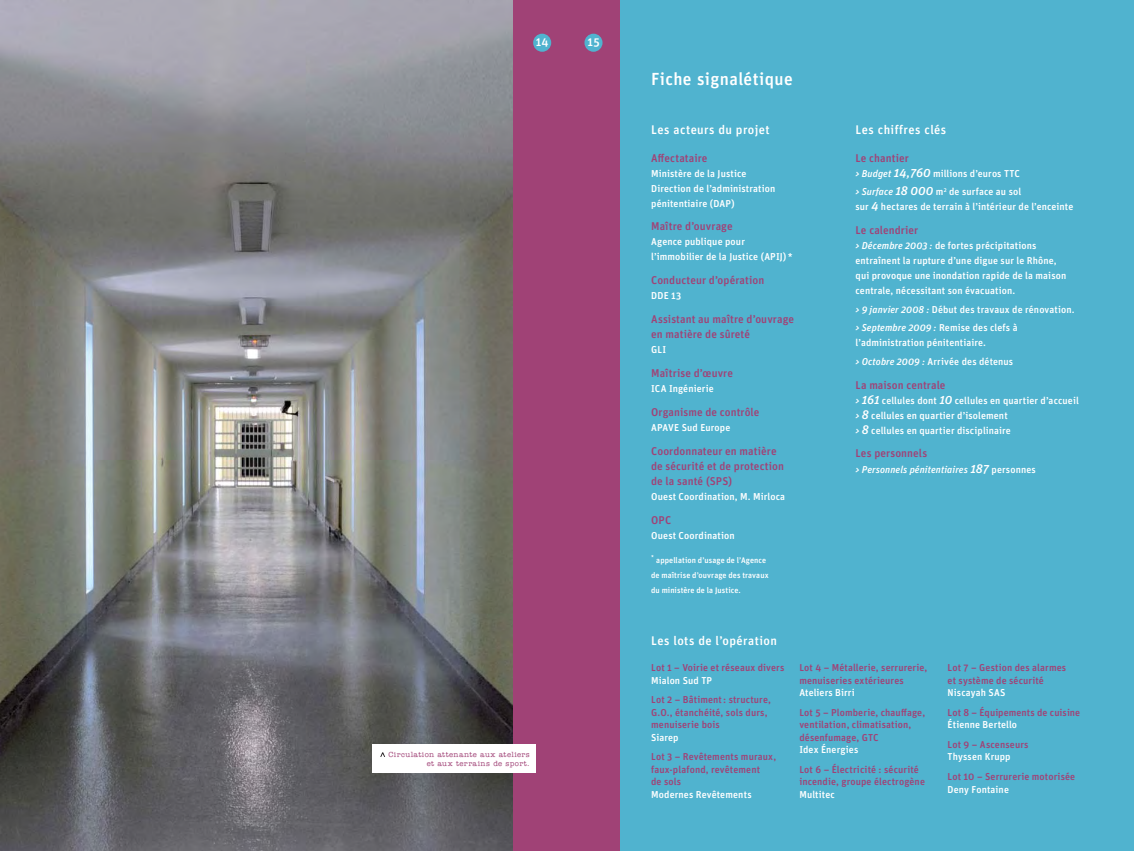
<style>
.page{position:relative;width:1134px;height:851px;background:#fff}
.page>*{position:absolute;margin:0;border:0;box-sizing:border-box;transform-origin:0 0}
.t1{font:500 17.5px "Unit";letter-spacing:.02em;color:#fff}
.t2{font:500 12.5px "Unit";letter-spacing:.03em;color:#fff}
.t3{font:500 12px "Unit";color:#fff}
.t4{font:500 11.25px/15px "Unit";letter-spacing:.01em;color:#a04276}
.t5{font:500 10px/15px "Unit";letter-spacing:.01em;color:#fff}
.t6{font:500 10px/12.5px "Unit";letter-spacing:.01em;color:#a04276}
.t7{font:italic 500 10px "Unit";letter-spacing:.01em;color:#fff}
.t8{font:500 8.12px/15px "Unit";letter-spacing:.01em;color:#fff}
.t9{font:500 7.5px/9.4px "American Typewriter";letter-spacing:.06em;color:#a04276;text-align:right}
.s1{font-style:italic}
.s2{font-style:italic;font-size:12.5px}
.s3{font-size:12.5px}
.s4{font-style:normal}
</style>
<div class="page">
<div style="left:567px;top:0;width:567px;height:850px;background:#50b3cf"></div>
<img style="left:0;top:0;width:514px;height:850px">
<div style="left:514px;top:0;width:106px;height:850px;background:#a04276"></div>
<div style="left:533px;top:34px;width:18px;height:18px;background:#50b3cf;border-radius:50%"></div>
<div style="left:584px;top:34px;width:18px;height:18px;background:#50b3cf;border-radius:50%"></div>
<div style="left:372px;top:744px;width:163px;height:28px;background:#fff"></div>
<svg style="left:380px;top:752px;width:5px;height:4px"></svg>
<p class="t3" style="left:536px;top:37px;width:14px">14</p>
<p class="t3" style="left:587px;top:37px;width:14px">15</p>
<p class="t9" style="left:388px;top:750px;width:143px">Circulation attenante aux ateliers et aux terrains de sport.</p>
<h1 class="t1" style="left:651px;top:73px;width:143px">Fiche signalétique</h1>
<p class="t2" style="left:651px;top:125px;width:120px">Les acteurs du projet</p>
<p class="t4" style="left:651px;top:151px;width:58px">Affectataire</p>
<p class="t5" style="left:651px;top:167px;width:126px">Ministère de la Justice<br>Direction de l’administration pénitentiaire (DAP)</p>
<p class="t4" style="left:651px;top:220px;width:83px">Maître d’ouvrage</p>
<p class="t5" style="left:651px;top:235px;width:143px">Agence publique pour l’immobilier de la Justice (APIJ) *</p>
<p class="t4" style="left:651px;top:274px;width:115px">Conducteur d’opération</p>
<p class="t5" style="left:651px;top:289px;width:32px">DDE 13</p>
<p class="t4" style="left:651px;top:313px;width:144px">Assistant au maître d’ouvrage en matière de sûreté</p>
<p class="t5" style="left:651px;top:343px;width:17px">GLI</p>
<p class="t4" style="left:651px;top:367px;width:83px">Maîtrise d’œuvre</p>
<p class="t5" style="left:651px;top:382px;width:64px">ICA Ingénierie</p>
<p class="t4" style="left:651px;top:406px;width:110px">Organisme de contrôle</p>
<p class="t5" style="left:651px;top:421px;width:81px">APAVE Sud Europe</p>
<p class="t4" style="left:651px;top:444px;width:134px">Coordonnateur en matière de sécurité et de protection de la santé (SPS)</p>
<p class="t5" style="left:651px;top:490px;width:135px">Ouest Coordination, M. Mirloca</p>
<p class="t4" style="left:651px;top:513px;width:22px">OPC</p>
<p class="t5" style="left:651px;top:529px;width:85px">Ouest Coordination</p>
<p class="t8" style="left:651px;top:553px;width:119px"><sup>*</sup> appellation d’usage de l’Agence de maîtrise d’ouvrage des travaux du ministère de la Justice.</p>
<p class="t2" style="left:651px;top:635px;width:127px">Les lots de l’opération</p>
<p class="t2" style="left:855px;top:125px;width:92px">Les chiffres clés</p>
<p class="t4" style="left:855px;top:151px;width:55px">Le chantier</p>
<p class="t5" style="left:855px;top:165px;width:167px;line-height:18.5px"><span class="s1">&gt; Budget</span> <span class="s2">14,760</span> millions d’euros TTC <span class="s1">&gt; Surface</span> <span class="s2">18 000</span> m<sup>2</sup> de surface au sol</p>
<p class="t5" style="left:855px;top:200px;width:219px">sur <span class="s2">4</span> hectares de terrain à l’intérieur de l’enceinte</p>
<p class="t4" style="left:855px;top:224px;width:64px">Le calendrier</p>
<p class="t5" style="left:855px;top:239px;width:212px"><span class="s1">&gt; Décembre 2003 :</span> de fortes précipitations entraînent la rupture d’une digue sur le Rhône, qui provoque une inondation rapide de la maison centrale, nécessitant son évacuation.</p>
<p class="t5" style="left:855px;top:301px;width:221px;line-height:18.5px"><span class="s1">&gt; 9 janvier 2008 :</span> Début des travaux de rénovation. <span class="s1">&gt; Septembre 2009 :</span> Remise des clefs à</p>
<p class="t5" style="left:855px;top:334px;width:159px;line-height:18.5px">l’administration pénitentiaire.<br><span class="s1">&gt; Octobre 2009 :</span> Arrivée des détenus</p>
<p class="t4" style="left:855px;top:378px;width:91px">La maison centrale</p>
<p class="t5" style="left:855px;top:393px;width:225px"><span class="s1">&gt;</span> <span class="s2">161</span> cellules dont <span class="s2">10</span> cellules en quartier d’accueil <span class="s1">&gt;</span> <span class="s2">8</span> cellules en quartier d’isolement<br><span class="s1">&gt;</span> <span class="s2">8</span> cellules en quartier disciplinaire</p>
<p class="t4" style="left:855px;top:447px;width:73px">Les personnels</p>
<p class="t7" style="left:855px;top:465px;width:182px">&gt; Personnels pénitentiaires <span class="s3">187</span> <span class="s4">personnes</span></p>
<p class="t6" style="left:651px;top:662px;width:135px">Lot 1 – Voirie et réseaux divers</p>
<p class="t5" style="left:651px;top:673px;width:62px">Mialon Sud TP</p>
<p class="t6" style="left:651px;top:694px;width:121px">Lot 2 – Bâtiment : structure,<br>G.O., étanchéité, sols durs, menuiserie bois</p>
<p class="t5" style="left:651px;top:730px;width:29px">Siarep</p>
<p class="t6" style="left:651px;top:751px;width:126px">Lot 3 – Revêtements muraux, faux-plafond, revêtement<br>de sols</p>
<p class="t5" style="left:651px;top:787px;width:102px">Modernes Revêtements</p>
<p class="t6" style="left:799px;top:662px;width:130px">Lot 4 – Métallerie, serrurerie, menuiseries extérieures</p>
<p class="t5" style="left:799px;top:686px;width:57px">Ateliers Birri</p>
<p class="t6" style="left:799px;top:707px;width:127px">Lot 5 – Plomberie, chauffage, ventilation, climatisation, désenfumage, GTC</p>
<p class="t5" style="left:799px;top:743px;width:60px">Idex Énergies</p>
<p class="t6" style="left:799px;top:764px;width:127px">Lot 6 – Électricité : sécurité incendie, groupe électrogène</p>
<p class="t5" style="left:799px;top:787px;width:37px">Multitec</p>
<p class="t6" style="left:948px;top:662px;width:120px">Lot 7 – Gestion des alarmes et système de sécurité</p>
<p class="t5" style="left:948px;top:686px;width:60px">Niscayah SAS</p>
<p class="t6" style="left:948px;top:707px;width:134px">Lot 8 – Équipements de cuisine</p>
<p class="t5" style="left:948px;top:718px;width:71px">Étienne Bertello</p>
<p class="t6" style="left:948px;top:739px;width:82px">Lot 9 – Ascenseurs</p>
<p class="t5" style="left:948px;top:750px;width:65px">Thyssen Krupp</p>
<p class="t6" style="left:948px;top:771px;width:129px">Lot 10 – Serrurerie motorisée</p>
<p class="t5" style="left:948px;top:782px;width:63px">Deny Fontaine</p>
</div>
